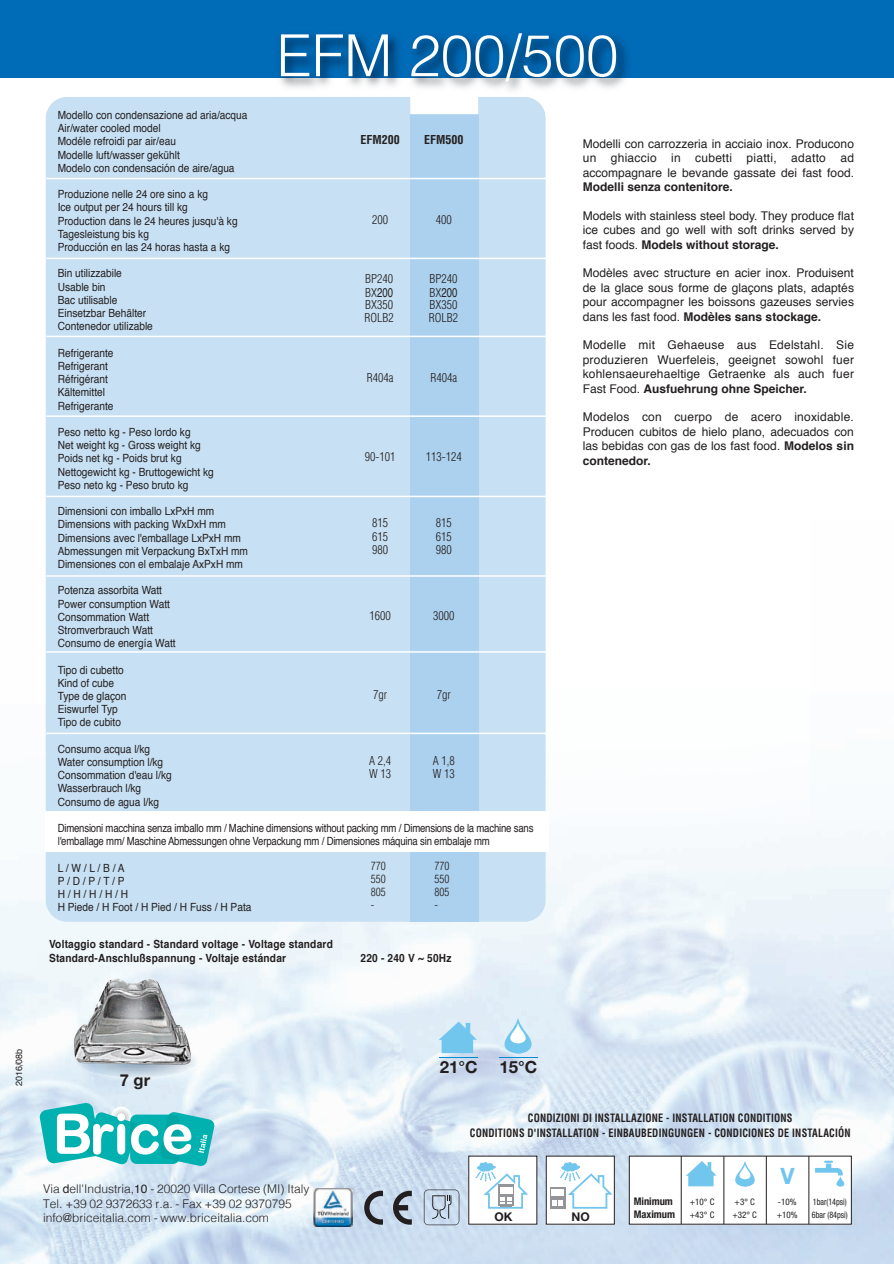
<style>
.page{position:relative;width:894px;height:1264px;background:#fff}
.page>*{position:absolute;margin:0;border:0;box-sizing:border-box;transform-origin:0 0}
.t1{font:300 58.05px "Helvetica";color:#fff}
.t2{font:700 22.5px "Helvetica Neue";color:#71c6ed}
.t3{font:700 16.8px "Helvetica Neue";color:#231f20}
.t4{font:700 16.5px "Helvetica Neue";color:#231f20}
.t5{font:12.75px "Helvetica";color:#231f20;scale:.75 1}
.t6{font:12px/14.4px "Helvetica";color:#231f20;text-align:justify}
.t7{font:300 12px/14.4px "Helvetica";color:#231f20}
.t8{font:300 condensed 12px/13.2px "Helvetica";color:#231f20}
.t9{font:700 12px "Helvetica";color:#231f20}
.t10{font:700 condensed 12px "Helvetica";color:#231f20}
.t11{font:700 12px "Helvetica Neue";color:#231f20}
.t12{font:11.25px/13.2px "Helvetica";color:#231f20;scale:.9 1}
.t13{font:11.25px/13.2px "Helvetica";letter-spacing:-.02em;color:#231f20;scale:.85 1}
.t14{font:700 condensed 11.25px/14.2px "Helvetica";letter-spacing:.02em;color:#231f20;text-align:center;scale:.9 1}
.t15{font:700 11.25px/14.2px "Helvetica";letter-spacing:.02em;color:#231f20;scale:.9 1}
.t16{font:300 condensed 11.25px/13.2px "Helvetica";color:#231f20;text-align:justify}
.t17{font:700 condensed 10.5px/12.6px "Helvetica Neue";color:#231f20}
.t18{font:condensed 9px/12.8px "Helvetica Neue";color:#231f20}
.t19{font:condensed 9px/12.8px "Helvetica Neue";color:#231f20;scale:.9 1}
.t20{font:9px "Helvetica";color:#231f20}
.s1{font-weight:300;font-stretch:condensed;font-size:12px}
.s2{font-weight:700}
.s3{font-weight:300}
.s4{font-weight:400}
</style>
<div class="page">
<img style="left:0;top:521px;width:82px;height:742px">
<img style="left:811px;top:832px;width:82px;height:431px">
<img style="left:499px;top:837px;width:312px;height:426px">
<img style="left:82px;top:921px;width:417px;height:342px">
<img style="left:75px;top:1043px;width:124px;height:34px;border-radius:50%">
<div style="left:46px;top:97px;width:499px;height:824px;background:#c7e0f3;border-radius:21px"></div>
<div style="left:410px;top:97px;width:68px;height:824px;background:#acd1ee"></div>
<hr style="left:46px;top:178px;width:500px;height:1px;background:#fff">
<hr style="left:46px;top:258px;width:500px;height:1px;background:#fff">
<hr style="left:46px;top:336px;width:500px;height:1px;background:#fff">
<hr style="left:46px;top:415px;width:500px;height:2px;background:#fff">
<hr style="left:46px;top:495px;width:500px;height:2px;background:#fff">
<div style="left:46px;top:810px;width:503px;height:41px;background:#fff"></div>
<hr style="left:46px;top:651px;width:500px;height:1px;background:#fff">
<hr style="left:46px;top:732px;width:500px;height:2px;background:#fff">
<hr style="left:46px;top:575px;width:500px;height:1px;background:#fff">
<img style="left:74px;top:978px;width:117px;height:86px">
<svg style="left:0;top:0;width:893px;height:78px;background:#0067b0"></svg>
<img style="left:478px;top:97px;width:67px;height:17px">
<img style="left:410px;top:97px;width:68px;height:17px">
<svg style="left:39px;top:1102px;width:176px;height:64px"></svg>
<hr style="left:439px;top:1056px;width:39px;height:1px;background:#0089cf">
<svg style="left:495px;top:1017px;width:45px;height:36px;background:#c9e5f5"></svg>
<hr style="left:498px;top:1056px;width:39px;height:1px;background:#0089cf">
<svg style="left:438px;top:1021px;width:39px;height:32px"></svg>
<div style="left:468px;top:1156px;width:68px;height:68px;background:#fff"></div>
<div style="left:546px;top:1156px;width:68px;height:68px;background:#fff"></div>
<div style="left:546px;top:1155px;width:68px;height:69px;border:1px solid #231f20"></div>
<svg style="left:475px;top:1162px;width:53px;height:47px"></svg>
<div style="left:550px;top:1187px;width:15px;height:21px;background:#939598"></div>
<div style="left:551px;top:1189px;width:13px;height:6px;background:#fff"></div>
<svg style="left:552px;top:1161px;width:62px;height:48px"></svg>
<div style="left:629px;top:1156px;width:222px;height:68px;background:#fff"></div>
<svg style="left:735px;top:1161px;width:20px;height:25px"></svg>
<svg style="left:686px;top:1161px;width:30px;height:25px"></svg>
<hr style="left:680px;top:1156px;width:1px;height:68px;background:#231f20">
<hr style="left:723px;top:1156px;width:1px;height:68px;background:#231f20">
<hr style="left:765px;top:1156px;width:1px;height:68px;background:#231f20">
<hr style="left:808px;top:1156px;width:1px;height:68px;background:#231f20">
<svg style="left:815px;top:1160px;width:30px;height:26px"></svg>
<img style="left:313px;top:1187px;width:39px;height:39px">
<svg style="left:364px;top:1190px;width:19px;height:34px"></svg>
<svg style="left:393px;top:1190px;width:19px;height:34px"></svg>
<svg style="left:424px;top:1189px;width:35px;height:36px"></svg>
<h1 class="t1" style="left:276px;top:31px;width:343px">EFM 200/500</h1>
<p class="t12" style="left:58px;top:109px;width:212px">Modello con condensazione ad aria/acqua<br>Air/water cooled model<br>Modéle refroidi par air/eau<br>Modelle luft/wasser gekühlt<br>Modelo con condensación de aire/agua</p>
<p class="t12" style="left:58px;top:189px;width:201px">Produzione nelle 24 ore sino a kg<br>Ice output per 24 hours till kg<br>Production dans le 24 heures jusqu'à kg<br>Tagesleistung bis kg<br>Producción en las 24 horas hasta a kg</p>
<p class="t12" style="left:58px;top:268px;width:107px">Bin utilizzabile<br>Usable bin<br>Bac utilisable<br>Einsetzbar Behälter<br>Contenedor utilizable</p>
<p class="t12" style="left:58px;top:347px;width:63px">Refrigerante<br>Refrigerant<br>Réfrigérant<br>Kältemittel<br>Refrigerante</p>
<p class="t12" style="left:58px;top:426px;width:175px">Peso netto kg - Peso lordo kg<br>Net weight kg - Gross weight kg<br>Poids net kg - Poids brut kg<br>Nettogewicht kg - Bruttogewicht kg<br>Peso neto kg - Peso bruto kg</p>
<p class="t12" style="left:58px;top:505px;width:213px">Dimensioni con imballo LxPxH mm Dimensions with packing WxDxH mm Dimensions avec l'emballage LxPxH mm Abmessungen mit Verpackung BxTxH mm Dimensiones con el embalaje AxPxH mm</p>
<p class="t12" style="left:58px;top:584px;width:132px">Potenza assorbita Watt<br>Power consumption Watt<br>Consommation Watt<br>Stromverbrauch Watt<br>Consumo de energía Watt</p>
<p class="t12" style="left:58px;top:664px;width:78px">Tipo di cubetto<br>Kind of cube<br>Type de glaçon<br>Eiswurfel Typ<br>Tipo de cubito</p>
<p class="t12" style="left:58px;top:743px;width:128px">Consumo acqua l/kg<br>Water consumption l/kg<br>Consommation d'eau l/kg<br>Wasserbrauch l/kg<br>Consumo de agua l/kg</p>
<p class="t13" style="left:58px;top:822px;width:561px">Dimensioni macchina senza imballo mm / Machine dimensions without packing mm / Dimensions de la machine sans l'emballage mm/ Maschine Abmessungen ohne Verpackung mm / Dimensiones máquina sin embalaje mm</p>
<p class="t12" style="left:58px;top:862px;width:217px">L / W / L / B / A<br>P / D / P / T / P<br>H / H / H / H / H<br>H Piede / H Foot / H Pied / H Fuss / H Pata</p>
<p class="t10" style="left:360px;top:135px;width:41px">EFM200</p>
<p class="t10" style="left:424px;top:135px;width:41px">EFM500</p>
<p class="t8" style="left:372px;top:214px;width:17px">200</p>
<p class="t8" style="left:436px;top:214px;width:17px">400</p>
<p class="t8" style="left:365px;top:272px;width:29px">BP240</p>
<p class="t5" style="left:365px;top:284px;width:39px"><span class="s1">BX</span>200</p>
<p class="t8" style="left:364px;top:299px;width:31px">BX350<br>ROLB2</p>
<p class="t8" style="left:429px;top:272px;width:29px">BP240</p>
<p class="t5" style="left:429px;top:284px;width:39px"><span class="s1">BX</span>200</p>
<p class="t8" style="left:429px;top:299px;width:31px">BX350<br>ROLB2</p>
<p class="t8" style="left:367px;top:372px;width:28px">R404a</p>
<p class="t8" style="left:430px;top:372px;width:28px">R404a</p>
<p class="t8" style="left:365px;top:451px;width:32px">90-101</p>
<p class="t8" style="left:426px;top:451px;width:37px">113-124</p>
<p class="t8" style="left:372px;top:517px;width:17px;text-align:justify">815<br>615<br>980</p>
<p class="t8" style="left:436px;top:517px;width:17px;text-align:justify">815<br>615<br>980</p>
<p class="t8" style="left:369px;top:610px;width:23px">1600</p>
<p class="t8" style="left:433px;top:610px;width:23px">3000</p>
<p class="t8" style="left:373px;top:689px;width:15px">7gr</p>
<p class="t8" style="left:437px;top:689px;width:15px">7gr</p>
<p class="t8" style="left:369px;top:755px;width:23px">A 2,4<br>W 13</p>
<p class="t8" style="left:433px;top:755px;width:23px">A 1,8<br>W 13</p>
<p class="t16" style="left:371px;top:859px;width:16px">770<br>550<br>805 -</p>
<p class="t16" style="left:434px;top:859px;width:16px">770<br>550<br>805 -</p>
<p class="t15" style="left:49px;top:937px;width:317px">Voltaggio standard - Standard voltage - Voltage standard<br>Standard-Anschlußspannung - Voltaje estándar</p>
<p class="t15" style="left:360px;top:952px;width:103px">220 - 240 V ~ 50Hz</p>
<p class="t6" style="left:582px;top:137px;width:273px">Modelli con carrozzeria in acciaio inox. Producono un ghiaccio in cubetti piatti, adatto ad accompagnare le bevande gassate dei fast food.</p>
<p class="t9" style="left:582px;top:182px;width:152px">Modelli senza contenitore.</p>
<p class="t6" style="left:582px;top:209px;width:273px">Models with stainless steel body. They produce flat ice cubes and go well with soft drinks served by fast foods. <span class="s2">Models without storage.</span></p>
<p class="t6" style="left:582px;top:267px;width:273px">Modèles avec structure en acier inox. Produisent de la glace sous forme de glaçons plats, adaptés pour accompagner les boissons gazeuses servies dans les fast food. <span class="s2">Modèles sans stockage.</span></p>
<p class="t6" style="left:582px;top:339px;width:273px">Modelle mit Gehaeuse aus Edelstahl. Sie produzieren Wuerfeleis, geeignet sowohl fuer kohlensaeurehaeltige Getraenke als auch fuer Fast Food. <span class="s2">Ausfuehrung ohne Speicher.</span></p>
<p class="t6" style="left:582px;top:411px;width:273px">Modelos con cuerpo de acero inoxidable.<br>Producen cubitos de hielo plano, adecuados con las bebidas con gas de los fast food. <span class="s2">Modelos sin contenedor.</span></p>
<p class="t20" style="left:13px;top:1086px;width:39px;rotate:-90deg">2016<span class="s3">/</span>08b</p>
<h3 class="t3" style="left:440px;top:1061px;width:39px">21°C</h3>
<h3 class="t3" style="left:499px;top:1061px;width:39px">15°C</h3>
<p class="t14" style="left:470px;top:1112px;width:424px">CONDIZIONI DI INSTALLAZIONE - INSTALLATION CONDITIONS<br>CONDITIONS D'INSTALLATION - EINBAUBEDINGUNGEN - CONDICIONES DE INSTALACIÓN</p>
<h3 class="t4" style="left:120px;top:1074px;width:32px">7 gr</h3>
<p class="t7" style="left:43px;top:1182px;width:268px">Via <span class="s4">d</span>ell'Industria,<span class="s4">10</span> - 20020 Villa Cortese (MI) Italy<br>Tel. +39 02 9372633 r.a. - Fax +39 02 9370795 info@briceitalia.com - www.briceitalia.com</p>
<p class="t11" style="left:494px;top:1212px;width:19px">OK</p>
<p class="t11" style="left:571px;top:1212px;width:20px">NO</p>
<h2 class="t2" style="left:780px;top:1168px;width:16px">V</h2>
<p class="t17" style="left:633px;top:1196px;width:43px">Minimum<br>Maximum</p>
<p class="t18" style="left:689px;top:1196px;width:26px">+10° C +43° C</p>
<p class="t18" style="left:732px;top:1196px;width:26px">+3° C +32° C</p>
<p class="t18" style="left:776px;top:1196px;width:22px">-10% +10%</p>
<p class="t19" style="left:811px;top:1196px;width:41px">1bar(14psi)<br>6bar (84psi)</p>
</div>
